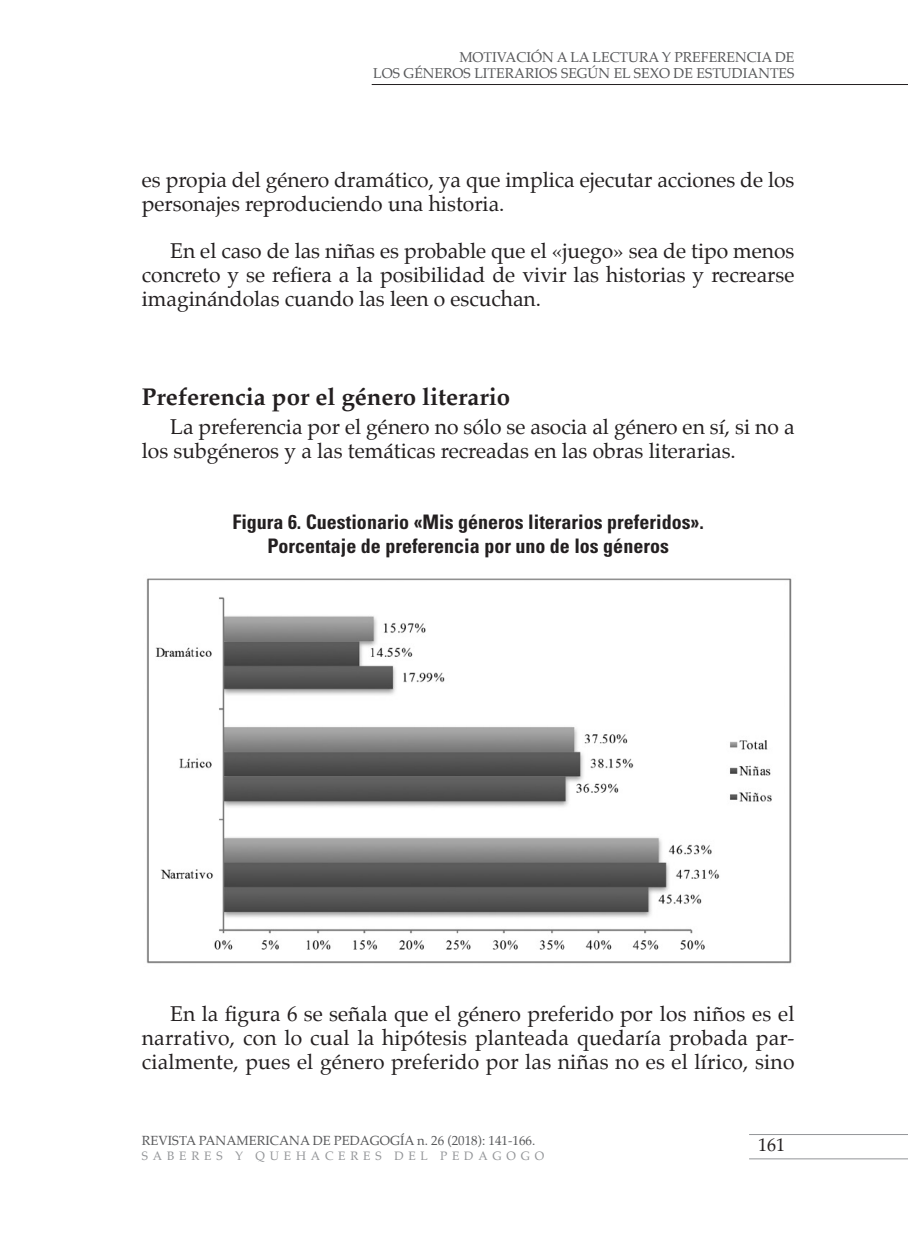
<style>
.page{position:relative;width:908px;height:1248px;background:#fff}
.page>*{position:absolute;margin:0;border:0;box-sizing:border-box;transform-origin:0 0}
.Cabecitas{font:700 24px "Palatino";color:#231f20}
.t1{font:21px/24px "Palatino";color:#231f20}
.t2{font:700 condensed 20px "Univers";color:#231f20}
.t3{font:18px "Palatino";color:#231f20}
.TITULOS{font:14px "Palatino";color:#57585a}
.t4{font:13px "Palatino";color:#57585a}
.t5{font:12px "Palatino";letter-spacing:.4em;color:#939598}
</style>
<div class="page">
<hr style="left:748px;top:1133px;width:159px;height:1px;background:#939598">
<hr style="left:748px;top:1158px;width:159px;height:1px;background:#939598">
<img style="left:146px;top:578px;width:646px;height:386px">
<hr style="left:371px;top:84px;width:536px;height:1px;background:#231f20">
<p class="TITULOS" style="left:459px;top:48px;width:336px">MOTIVACIÓN A LA LECTURA Y PREFERENCIA DE</p>
<p class="TITULOS" style="left:373px;top:64px;width:422px">LOS GÉNEROS LITERARIOS SEGÚN EL SEXO DE ESTUDIANTES</p>
<p class="t1" style="left:142px;top:170px;width:654px">es propia del género dramático, ya que implica ejecutar acciones de los personajes reproduciendo una historia.</p>
<p class="t1" style="left:142px;top:241px;width:653px;text-align:justify;text-indent:28px">En el caso de las niñas es probable que el «juego» sea de tipo menos concreto y se refiera a la posibilidad de vivir las historias y recrearse imaginándolas cuando las leen o escuchan.</p>
<p class="Cabecitas" style="left:142px;top:381px;width:369px">Preferencia por el género literario</p>
<p class="t1" style="left:142px;top:417px;width:653px;text-indent:28px">La preferencia por el género no sólo se asocia al género en sí, si no a los subgéneros y a las temáticas recreadas en las obras literarias.</p>
<p class="t2" style="left:232px;top:509px;width:473px">Figura 6. Cuestionario «Mis géneros literarios preferidos».</p>
<p class="t2" style="left:267px;top:533px;width:403px">Porcentaje de preferencia por uno de los géneros</p>
<p class="t1" style="left:142px;top:1003px;width:653px;text-align:justify;text-indent:28px">En la figura 6 se señala que el género preferido por los niños es el narrativo, con lo cual la hipótesis planteada quedaría probada par&shy;cialmente, pues el género preferido por las niñas no es el lírico, sino</p>
<p class="t4" style="left:142px;top:1132px;width:395px">REVISTA PANAMERICANA DE PEDAGOGÍA n. 26 (2018): 141-166.</p>
<p class="t5" style="left:142px;top:1147px;width:403px">SABERES Y QUEHACERES DEL PEDAGOGO</p>
<p class="t3" style="left:758px;top:1133px;width:28px">161</p>
</div>
